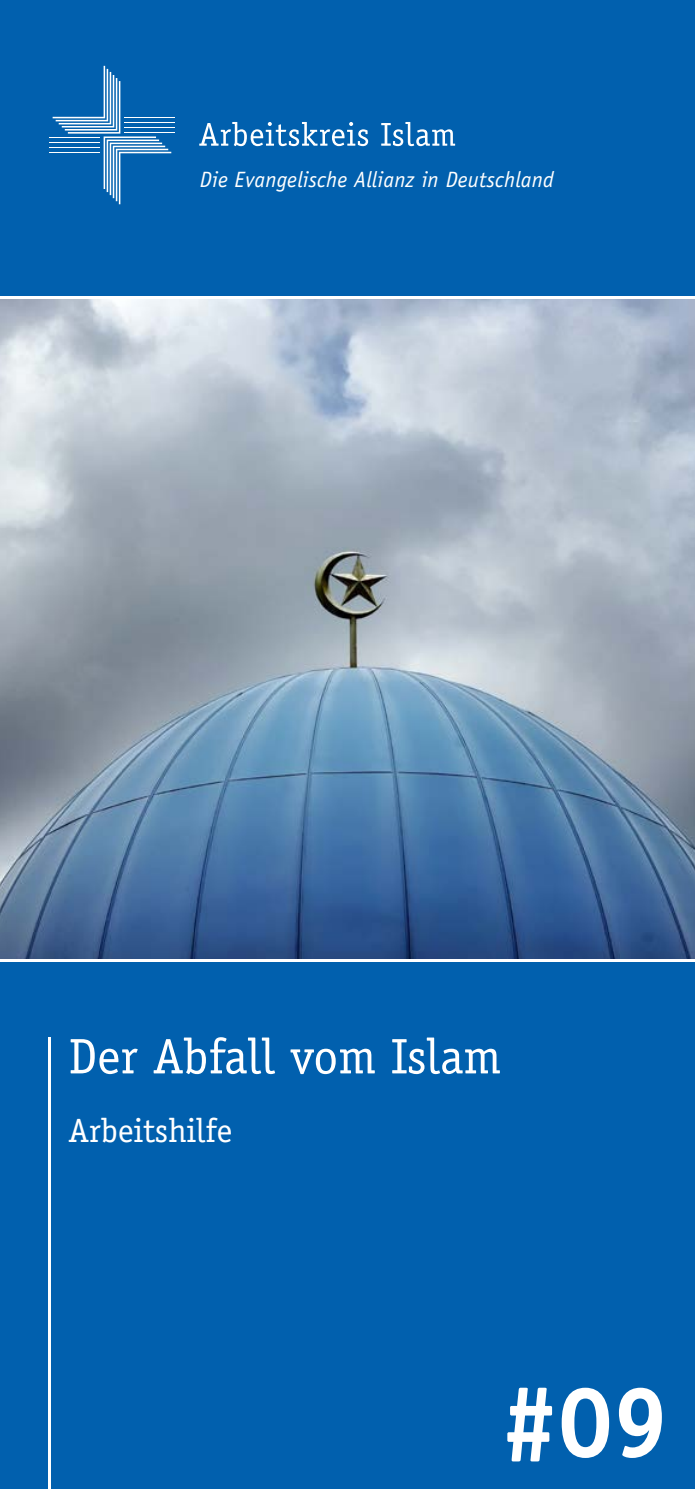
<style>
.page{position:relative;width:695px;height:1489px;background:#fff}
.page>*{position:absolute;margin:0;border:0;box-sizing:border-box;transform-origin:0 0}
.t1{font:700 100px "Officina Sans Std";color:#fff}
.t2{font:50px "Officina Serif Std";color:#fff}
.t3{font:33.75px "Officina Serif Std";color:#fff}
.t4{font:italic 22.25px "Officina Sans";letter-spacing:.01em;color:#fff}
</style>
<div class="page">
<div style="left:0;top:0;width:694px;height:1488px;background:#0160ae"></div>
<img style="left:0;top:299px;width:694px;height:660px">
<hr style="left:0;top:959px;width:694px;height:2px;background:#fff">
<hr style="left:0;top:297px;width:694px;height:2px;background:#fff">
<hr style="left:49px;top:1037px;width:2px;height:451px;background:#fff">
<svg style="left:199px;top:122px;width:169px;height:24px"></svg>
<svg style="left:381px;top:122px;width:74px;height:24px"></svg>
<svg style="left:53px;top:66px;width:118px;height:138px"></svg>
<hr style="left:50px;top:137px;width:50px;height:1px;background:#fff">
<hr style="left:124px;top:132px;width:50px;height:1px;background:#fff">
<hr style="left:50px;top:142px;width:50px;height:1px;background:#fff">
<hr style="left:124px;top:127px;width:50px;height:1px;background:#fff">
<hr style="left:50px;top:147px;width:50px;height:1px;background:#fff">
<hr style="left:124px;top:122px;width:50px;height:1px;background:#fff">
<hr style="left:50px;top:152px;width:50px;height:1px;background:#fff">
<hr style="left:124px;top:117px;width:50px;height:1px;background:#fff">
<p class="t4" style="left:200px;top:166px;width:355px">Die Evangelische Allianz in Deutschland</p>
<h2 class="t2" style="left:69px;top:1027px;width:434px">Der Abfall vom Islam</h2>
<h3 class="t3" style="left:69px;top:1110px;width:165px">Arbeitshilfe</h3>
<h1 class="t1" style="left:502px;top:1359px;width:168px">#09</h1>
</div>
